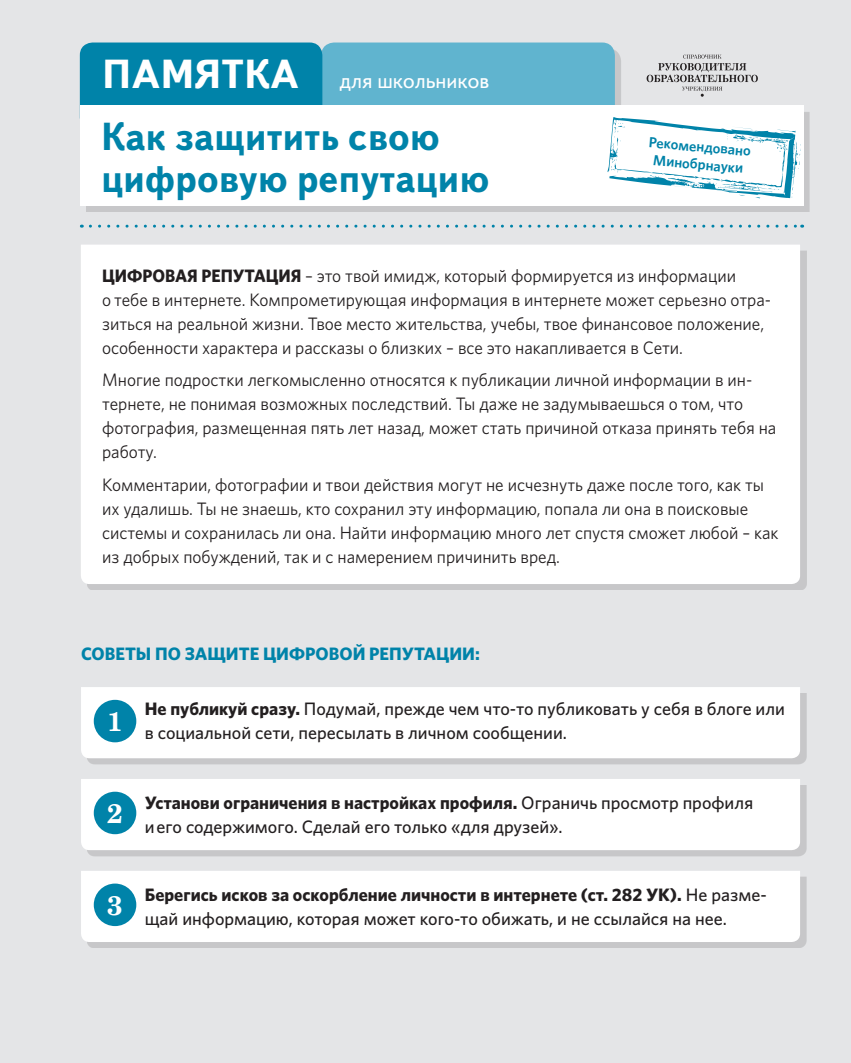
<style>
.page{position:relative;width:851px;height:1063px;background:#fff}
.page>*{position:absolute;margin:0;border:0;box-sizing:border-box;transform-origin:0 0}
.t1{font:700 40.5px "Text Book C";color:#fff}
.t2{font:700 39px/42px "Text Book C";color:#0083a9}
.t3{font:700 27px "Century Schlbk Cyr";color:#fff}
.t4{font:21px "Text Book C";color:#fff}
._01{font:18px/24px "Whitney";color:#231f20;scale:.96 1}
._01-2{font:500 18px/24px "Whitney";color:#231f20}
._02{font:700 18px "Whitney";color:#0083a9}
.t5{font:600 14.55px/17.5px "Whitney";color:#0083a9;text-align:center}
.s1{font-weight:700}
</style>
<div class="page">
<div style="left:0;top:0;width:850px;height:1063px;background:#e4e5e7"></div>
<div style="left:86px;top:49px;width:723px;height:163px;background:#231f20;opacity:.15"></div>
<div style="left:321px;top:43px;width:293px;height:87px;background:#60b4cf;border-radius:13px"></div>
<div style="left:80px;top:43px;width:242px;height:87px;background:#0083a9;border-radius:13px"></div>
<div style="left:80px;top:106px;width:723px;height:100px;background:#fff"></div>
<svg style="left:90px;top:225px;width:712px;height:3px"></svg>
<svg style="left:646px;top:55px;width:111px;height:42px"></svg>
<svg style="left:607px;top:117px;width:193px;height:82px"></svg>
<div style="left:87px;top:250px;width:719px;height:340px;background:#c7c7c9"></div>
<div style="left:81px;top:245px;width:719px;height:339px;background:#fff"></div>
<div style="left:87px;top:693px;width:719px;height:71px;background:#231f20;opacity:.15"></div>
<div style="left:81px;top:687px;width:719px;height:71px;background:#fff"></div>
<div style="left:94px;top:700px;width:42px;height:42px;background:#0083a9;border-radius:50%"></div>
<div style="left:87px;top:785px;width:719px;height:71px;background:#c7c7c9"></div>
<div style="left:81px;top:779px;width:719px;height:71px;background:#fff"></div>
<div style="left:94px;top:792px;width:42px;height:42px;background:#0083a9;border-radius:50%"></div>
<div style="left:87px;top:877px;width:719px;height:71px;background:#c7c7c9"></div>
<div style="left:81px;top:871px;width:719px;height:71px;background:#fff"></div>
<div style="left:94px;top:884px;width:42px;height:42px;background:#0083a9;border-radius:50%"></div>
<p class="t1" style="left:102px;top:51px;width:198px">ПАМЯТКА</p>
<p class="t4" style="left:339px;top:70px;width:151px">для школьников</p>
<p class="t2" style="left:101px;top:116px;width:390px">Как защитить свою цифровую репутацию</p>
<p class="t5" style="left:649px;top:133px;width:104px;rotate:5deg">Рекомендовано<br>Минобрнауки</p>
<p class="_01" style="left:102px;top:263px;width:698px"><span class="s1">ЦИФРОВАЯ РЕПУТАЦИЯ</span> – это твой имидж, который формируется из информации<br>о тебе в интернете. Компрометирующая информация в интернете может серьезно отра&shy;зиться на реальной жизни. Твое место жительства, учебы, твое финансовое положение, особенности характера и рассказы о близких – все это накапливается в Сети.</p>
<p class="_01" style="left:102px;top:368px;width:703px">Многие подростки легкомысленно относятся к публикации личной информации в ин&shy;тернете, не понимая возможных последствий. Ты даже не задумываешься о том, что фотография, размещенная пять лет назад, может стать причиной отказа принять тебя на работу.</p>
<p class="_01" style="left:102px;top:472px;width:706px">Комментарии, фотографии и твои действия могут не исчезнуть даже после того, как ты их удалишь. Ты не знаешь, кто сохранил эту информацию, попала ли она в поисковые системы и сохранилась ли она. Найти информацию много лет спустя сможет любой – как из добрых побуждений, так и с намерением причинить вред.</p>
<p class="_02" style="left:81px;top:642px;width:400px">СОВЕТЫ ПО ЗАЩИТЕ ЦИФРОВОЙ РЕПУТАЦИИ:</p>
<p class="t3" style="left:107px;top:704px;width:17px">1</p>
<p class="_01-2" style="left:145px;top:697px;width:641px"><span class="s1">Не публикуй сразу.</span> Подумай, прежде чем что-то публиковать у себя в блоге или в социальной сети, пересылать в личном сообщении.</p>
<p class="t3" style="left:107px;top:796px;width:17px">2</p>
<p class="_01-2" style="left:145px;top:790px;width:610px"><span class="s1">Установи ограничения в настройках профиля.</span> Ограничь просмотр профиля и его содержимого. Сделай его только «для друзей».</p>
<p class="t3" style="left:107px;top:888px;width:17px">3</p>
<p class="_01-2" style="left:145px;top:882px;width:623px"><span class="s1">Берегись исков за оскорбление личности в интернете (ст. 282 УК).</span> Не разме&shy;щай информацию, которая может кого-то обижать, и не ссылайся на нее.</p>
</div>
